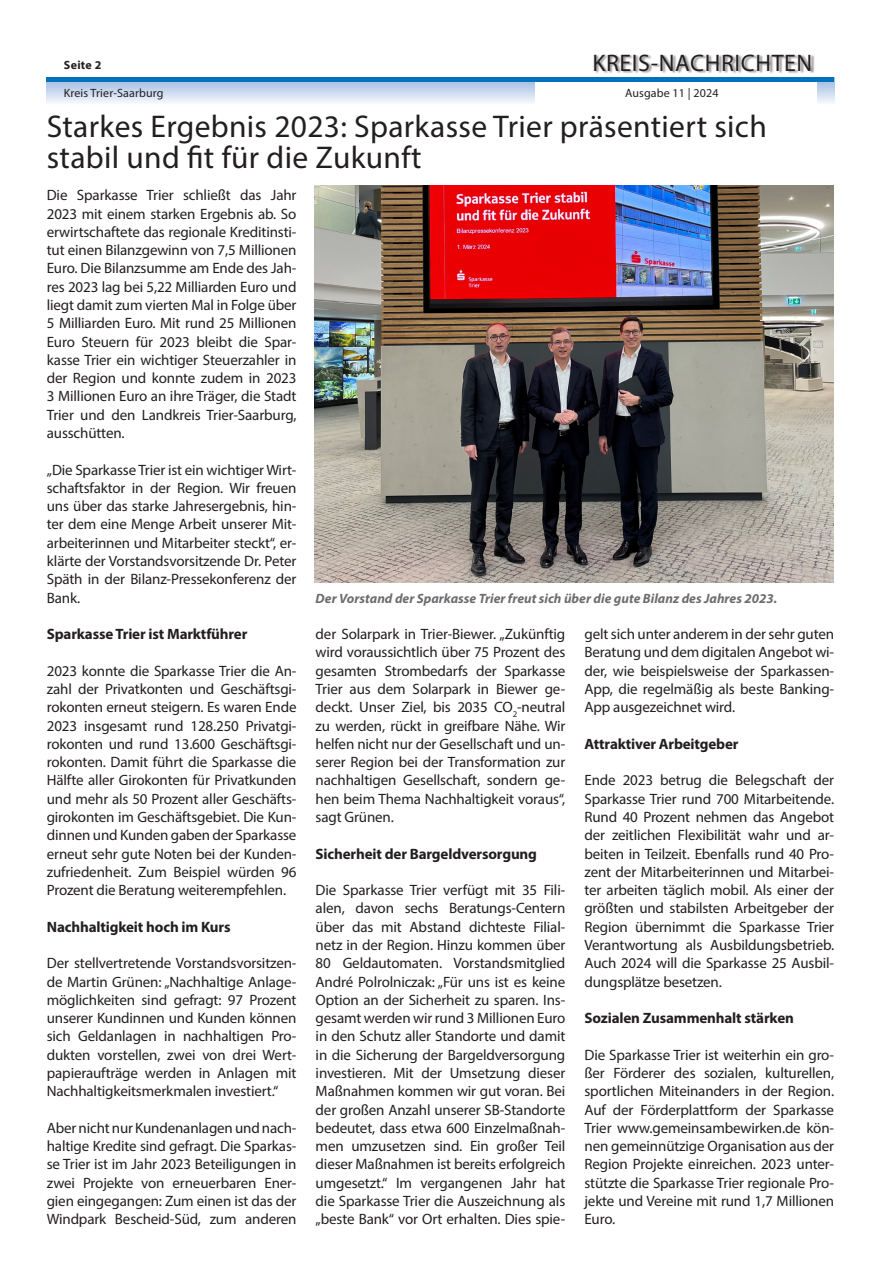
<style>
.page{position:relative;width:881px;height:1263px;background:#fff}
.page>*{position:absolute;margin:0;border:0;box-sizing:border-box;transform-origin:0 0}
.Headline{font:31.5px "Myriad Pro";letter-spacing:.01em;color:#231f20}
.t1{font:24px "Myriad Pro";letter-spacing:.025em;color:#231f20}
.Fließtext{font:15px/18.3px "Myriad Pro";letter-spacing:-.01em;color:#231f20;text-align:justify}
.Fließtext-2{font:700 15px "Myriad Pro";letter-spacing:-.01em;color:#231f20}
.Bilduntertitel{font:italic 700 13.5px "Myriad Pro";color:#6c6d70}
.t2{font:12px "Myriad Pro";letter-spacing:.01em;color:#231f20}
.t3{font:700 12px "Myriad Pro";letter-spacing:.025em;color:#231f20}
</style>
<div class="page">
<svg style="left:47px;top:82px;width:786px;height:21px;background:#cedbef"></svg>
<div style="left:535px;top:0;width:281px;height:113px;background:#fff"></div>
<div style="left:594px;top:54px;width:220px;height:20px;background:#231f20;opacity:.5"></div>
<hr style="left:47px;top:78px;width:786px;height:4px;background:#0072bc">
<img style="left:315px;top:186px;width:518px;height:397px">
<p class="t3" style="left:64px;top:57px;width:39px">Seite 2</p>
<h2 class="t1" style="left:592px;top:48px;width:221px">KREIS-NACHRICHTEN</h2>
<p class="t2" style="left:64px;top:86px;width:101px">Kreis Trier-Saarburg</p>
<p class="t2" style="left:625px;top:86px;width:95px">Ausgabe 11 | 2024</p>
<p class="Headline" style="left:47px;top:107px;width:721px">Starkes Ergebnis 2023: Sparkasse Trier präsentiert sich</p>
<p class="Headline" style="left:47px;top:138px;width:376px">stabil und fit für die Zukunft</p>
<p class="Fließtext" style="left:47px;top:186px;width:251px">Die Sparkasse Trier schließt das Jahr 2023 mit einem starken Ergebnis ab. So erwirtschaftete das regionale Kreditinsti&shy;tut einen Bilanzgewinn von 7,5 Millionen Euro. Die Bilanzsumme am Ende des Jah&shy;res 2023 lag bei 5,22 Milliarden Euro und liegt damit zum vierten Mal in Folge über 5 Milliarden Euro. Mit rund 25 Millionen Euro Steuern für 2023 bleibt die Spar&shy;kasse Trier ein wichtiger Steuerzahler in der Region und konnte zudem in 2023<br>3 Millionen Euro an ihre Träger, die Stadt Trier und den Landkreis Trier-Saarburg, ausschütten.</p>
<p class="Fließtext" style="left:47px;top:460px;width:251px">„Die Sparkasse Trier ist ein wichtiger Wirt&shy;schaftsfaktor in der Region. Wir freuen uns über das starke Jahresergebnis, hin&shy;ter dem eine Menge Arbeit unserer Mit&shy;arbeiterinnen und Mitarbeiter steckt“, er&shy;klärte der Vorstandsvorsitzende Dr. Peter Späth in der Bilanz-Pressekonferenz der Bank.</p>
<p class="Fließtext-2" style="left:47px;top:624px;width:202px">Sparkasse Trier ist Marktführer</p>
<p class="Fließtext" style="left:47px;top:661px;width:251px">2023 konnte die Sparkasse Trier die An&shy;zahl der Privatkonten und Geschäftsgi&shy;rokonten erneut steigern. Es waren Ende 2023 insgesamt rund 128.250 Privatgi&shy;rokonten und rund 13.600 Geschäftsgi&shy;rokonten. Damit führt die Sparkasse die Hälfte aller Girokonten für Privatkunden und mehr als 50 Prozent aller Geschäfts&shy;girokonten im Geschäftsgebiet. Die Kun&shy;dinnen und Kunden gaben der Sparkasse erneut sehr gute Noten bei der Kunden&shy;zufriedenheit. Zum Beispiel würden 96<br>Prozent die Beratung weiterempfehlen.</p>
<p class="Fließtext-2" style="left:47px;top:917px;width:185px">Nachhaltigkeit hoch im Kurs</p>
<p class="Fließtext" style="left:47px;top:954px;width:251px">Der stellvertretende Vorstandsvorsitzen&shy;de Martin Grünen: „Nachhaltige Anlage&shy;möglichkeiten sind gefragt: 97 Prozent unserer Kundinnen und Kunden können sich Geldanlagen in nachhaltigen Pro&shy;dukten vorstellen, zwei von drei Wert&shy;papieraufträge werden in Anlagen mit Nachhaltigkeitsmerkmalen investiert.“</p>
<p class="Fließtext" style="left:47px;top:1118px;width:251px">Aber nicht nur Kundenanlagen und nach&shy;haltige Kredite sind gefragt. Die Sparkas&shy;se Trier ist im Jahr 2023 Beteiligungen in zwei Projekte von erneuerbaren Ener&shy;gien eingegangen: Zum einen ist das der Windpark Bescheid-Süd, zum anderen</p>
<p class="Bilduntertitel" style="left:315px;top:589px;width:463px">Der Vorstand der Sparkasse Trier freut sich über die gute Bilanz des Jahres 2023.</p>
<p class="Fließtext" style="left:315px;top:625px;width:251px">der Solarpark in Trier-Biewer. „Zukünftig wird voraussichtlich über 75 Prozent des gesamten Strombedarfs der Sparkasse Trier aus dem Solarpark in Biewer ge&shy;deckt. Unser Ziel, bis 2035 CO<sub>2</sub>-neutral zu werden, rückt in greifbare Nähe. Wir helfen nicht nur der Gesellschaft und un&shy;serer Region bei der Transformation zur nachhaltigen Gesellschaft, sondern ge&shy;hen beim Thema Nachhaltigkeit voraus“, sagt Grünen.</p>
<p class="Fließtext-2" style="left:315px;top:844px;width:223px">Sicherheit der Bargeldversorgung</p>
<p class="Fließtext" style="left:315px;top:881px;width:251px">Die Sparkasse Trier verfügt mit 35 Fili&shy;alen, davon sechs Beratungs-Centern über das mit Abstand dichteste Filial&shy;netz in der Region. Hinzu kommen über 80 Geldautomaten. Vorstandsmitglied André Polrolniczak: „Für uns ist es keine Option an der Sicherheit zu sparen. Ins&shy;gesamt werden wir rund 3 Millionen Euro in den Schutz aller Standorte und damit in die Sicherung der Bargeldversorgung investieren. Mit der Umsetzung dieser Maßnahmen kommen wir gut voran. Bei der großen Anzahl unserer SB-Standorte bedeutet, dass etwa 600 Einzelmaßnah&shy;men umzusetzen sind. Ein großer Teil dieser Maßnahmen ist bereits erfolgreich umgesetzt.“ Im vergangenen Jahr hat die Sparkasse Trier die Auszeichnung als „beste Bank“ vor Ort erhalten. Dies spie-</p>
<p class="Fließtext" style="left:584px;top:625px;width:251px">gelt sich unter anderem in der sehr guten Beratung und dem digitalen Angebot wi&shy;der, wie beispielsweise der Sparkassen-App, die regelmäßig als beste Banking-App ausgezeichnet wird.</p>
<p class="Fließtext-2" style="left:584px;top:734px;width:156px">Attraktiver Arbeitgeber</p>
<p class="Fließtext" style="left:584px;top:771px;width:251px">Ende 2023 betrug die Belegschaft der Sparkasse Trier rund 700 Mitarbeitende.<br>Rund 40 Prozent nehmen das Angebot der zeitlichen Flexibilität wahr und ar&shy;beiten in Teilzeit. Ebenfalls rund 40 Pro&shy;zent der Mitarbeiterinnen und Mitarbei&shy;ter arbeiten täglich mobil. Als einer der größten und stabilsten Arbeitgeber der Region übernimmt die Sparkasse Trier Verantwortung als Ausbildungsbetrieb.<br>Auch 2024 will die Sparkasse 25 Ausbil&shy;dungsplätze besetzen.</p>
<p class="Fließtext-2" style="left:584px;top:1008px;width:211px">Sozialen Zusammenhalt stärken</p>
<p class="Fließtext" style="left:584px;top:1045px;width:251px">Die Sparkasse Trier ist weiterhin ein gro&shy;ßer Förderer des sozialen, kulturellen, sportlichen Miteinanders in der Region.<br>Auf der Förderplattform der Sparkasse Trier www.gemeinsambewirken.de kön&shy;nen gemeinnützige Organisation aus der Region Projekte einreichen. 2023 unter&shy;stützte die Sparkasse Trier regionale Pro&shy;jekte und Vereine mit rund 1,7 Millionen Euro.</p>
</div>
